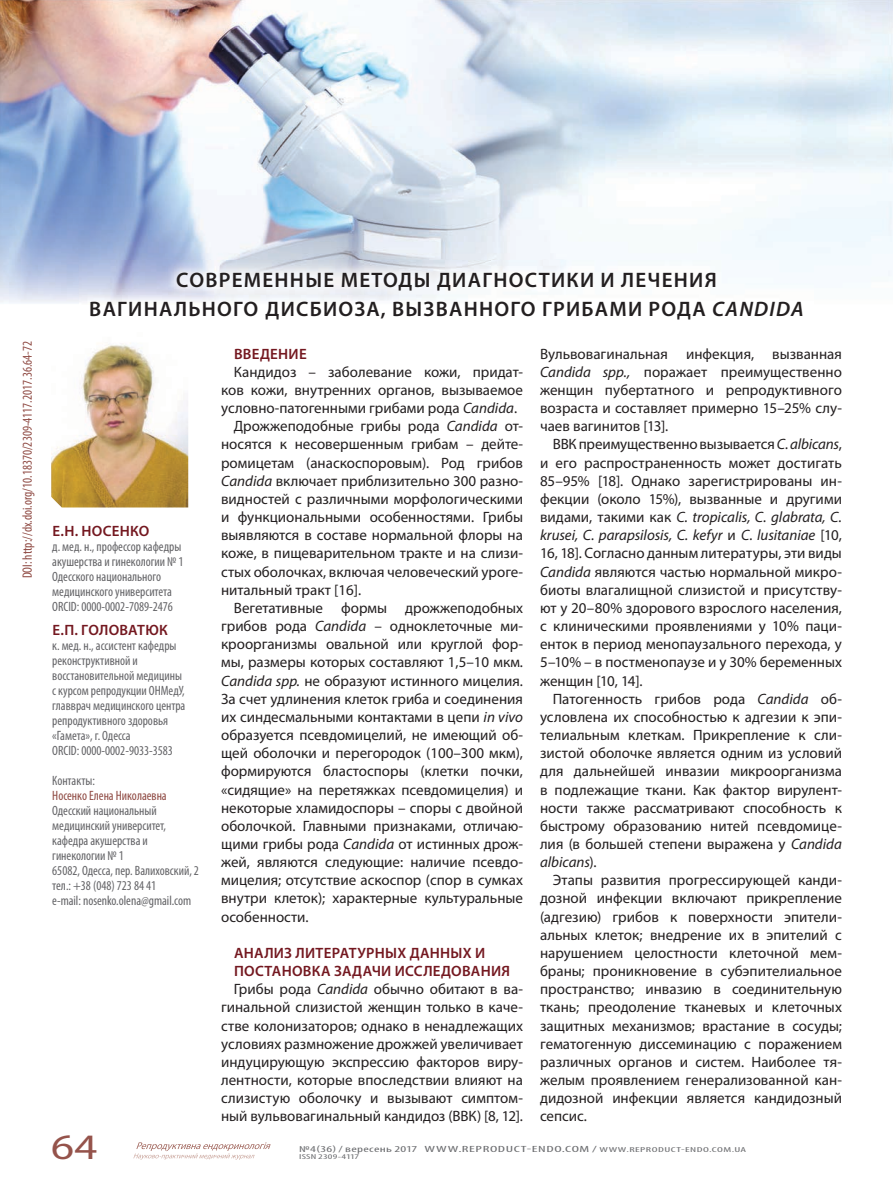
<style>
.page{position:relative;width:893px;height:1187px;background:#fff}
.page>*{position:absolute;margin:0;border:0;box-sizing:border-box;transform-origin:0 0}
.t1{font:35.85px "Myriad Pro";color:#95534b;scale:1.25 1}
.t2{font:600 21px/28.8px "Myriad Pro";letter-spacing:.06em;color:#231f20;text-align:center}
.t3{font:15px/18.1px "Myriad Pro";color:#231f20;text-align:justify}
.t4{font:600 15px "Myriad Pro";letter-spacing:.015em;color:#741820}
.t5{font:condensed 13.5px/15px "Myriad Pro";color:#636366}
.t6{font:condensed 13.5px "Myriad Pro";color:#8f4a43}
.t7{font:condensed 9px "Myriad Pro";letter-spacing:.035em;color:#6c6d70;scale:1.67 1}
.t8{font:condensed 7.2px "Myriad Pro";letter-spacing:.01em;color:#6c6d70;scale:1.67 1}
.s1{font-style:italic}
.s2{font-size:7.2px}
</style>
<div class="page">
<svg style="left:133px;top:1142px;width:138px;height:17px"></svg>
<img style="left:263px;top:0;width:316px;height:260px">
<img style="left:0;top:0;width:263px;height:303px">
<img style="left:52px;top:41px;width:330px;height:11px">
<img style="left:51px;top:344px;width:137px;height:163px">
<img style="left:79px;top:260px;width:735px;height:43px">
<p class="t6" style="left:19px;top:578px;width:239px;rotate:-90deg">DOI: http://dx.doi.org/10.18370/2309-4117.2017.36.64-72</p>
<h2 class="t2" style="left:89px;top:265px;width:716px">СОВРЕМЕННЫЕ МЕТОДЫ ДИАГНОСТИКИ И ЛЕЧЕНИЯ<br>ВАГИНАЛЬНОГО ДИСБИОЗА, ВЫЗВАННОГО ГРИБАМИ РОДА <span class="s1">CANDIDA</span></h2>
<p class="t4" style="left:52px;top:521px;width:98px">Е.Н. НОСЕНКО</p>
<p class="t5" style="left:52px;top:539px;width:133px">д. мед. н., профессор кафедры акушерства и гинекологии № 1<br>Одесского национального медицинского университета<br>ORCID: 0000-0002-7089-2476</p>
<p class="t4" style="left:52px;top:620px;width:117px">Е.П. ГОЛОВАТЮК</p>
<p class="t5" style="left:52px;top:637px;width:135px">к. мед. н., ассистент кафедры реконструктивной и восстановительной медицины с курсом репродукции ОНМедУ, главврач медицинского центра репродуктивного здоровья «Гамета», г. Одесса<br>ORCID: 0000-0002-9033-3583</p>
<p class="t5" style="left:52px;top:772px;width:44px">Контакты:</p>
<p class="t6" style="left:52px;top:787px;width:116px">Носенко Елена Николаевна</p>
<p class="t5" style="left:52px;top:802px;width:148px">Одесский национальный медицинский университет, кафедра акушерства и гинекологии № 1<br>65082, Одесса, пер. Валиховский, 2 тел.: +38 (048) 723 84 41<br>е-mail: nosenko.olena@gmail.com</p>
<p class="t4" style="left:234px;top:344px;width:74px">ВВЕДЕНИЕ</p>
<p class="t3" style="left:234px;top:362px;width:291px">Кандидоз – заболевание кожи, придат-</p>
<p class="t3" style="left:221px;top:380px;width:303px">ков кожи, внутренних органов, вызываемое</p>
<p class="t3" style="left:221px;top:399px;width:298px">условно-патогенными грибами рода <span class="s1">Candida</span>.</p>
<p class="t3" style="left:234px;top:417px;width:291px">Дрожжеподобные грибы рода <span class="s1">Candida</span> от-</p>
<p class="t3" style="left:221px;top:435px;width:303px">носятся к несовершенным грибам – дейте-</p>
<p class="t3" style="left:221px;top:453px;width:303px">ромицетам (анаскоспоровым). Род грибов</p>
<p class="t3" style="left:221px;top:471px;width:303px"><span class="s1">Candida</span> включает приблизительно 300 разно-</p>
<p class="t3" style="left:221px;top:489px;width:303px">видностей с различными морфологическими</p>
<p class="t3" style="left:221px;top:507px;width:303px">и функциональными особенностями. Грибы</p>
<p class="t3" style="left:221px;top:526px;width:303px">выявляются в составе нормальной флоры на</p>
<p class="t3" style="left:221px;top:544px;width:303px">коже, в пищеварительном тракте и на слизи-</p>
<p class="t3" style="left:221px;top:562px;width:303px">стых оболочках, включая человеческий уроге-</p>
<p class="t3" style="left:221px;top:580px;width:142px">нитальный тракт [16].</p>
<p class="t3" style="left:234px;top:598px;width:291px">Вегетативные формы дрожжеподобных</p>
<p class="t3" style="left:221px;top:616px;width:303px">грибов рода <span class="s1">Candida</span> – одноклеточные ми-</p>
<p class="t3" style="left:221px;top:634px;width:303px">кроорганизмы овальной или круглой фор-</p>
<p class="t3" style="left:221px;top:653px;width:303px">мы, размеры которых составляют 1,5–10 мкм.</p>
<p class="t3" style="left:221px;top:671px;width:303px"><span class="s1">Candida spp.</span> не образуют истинного мицелия.</p>
<p class="t3" style="left:221px;top:689px;width:303px">За счет удлинения клеток гриба и соединения</p>
<p class="t3" style="left:221px;top:707px;width:303px">их синдесмальными контактами в цепи <span class="s1">in vivo</span></p>
<p class="t3" style="left:221px;top:725px;width:303px">образуется псевдомицелий, не имеющий об-</p>
<p class="t3" style="left:221px;top:743px;width:303px">щей оболочки и перегородок (100–300 мкм),</p>
<p class="t3" style="left:221px;top:762px;width:303px">формируются бластоспоры (клетки почки,</p>
<p class="t3" style="left:221px;top:780px;width:303px">«сидящие» на перетяжках псевдомицелия) и</p>
<p class="t3" style="left:221px;top:798px;width:303px">некоторые хламидоспоры – споры с двойной</p>
<p class="t3" style="left:221px;top:816px;width:303px">оболочкой. Главными признаками, отличаю-</p>
<p class="t3" style="left:221px;top:834px;width:303px">щими грибы рода <span class="s1">Candida</span> от истинных дрож-</p>
<p class="t3" style="left:221px;top:852px;width:303px">жей, являются следующие: наличие псевдо-</p>
<p class="t3" style="left:221px;top:870px;width:303px">мицелия; отсутствие аскоспор (спор в сумках</p>
<p class="t3" style="left:221px;top:889px;width:303px">внутри клеток); характерные культуральные</p>
<p class="t3" style="left:221px;top:907px;width:89px">особенности.</p>
<p class="t4" style="left:234px;top:943px;width:253px">АНАЛИЗ ЛИТЕРАТУРНЫХ ДАННЫХ И</p>
<p class="t4" style="left:234px;top:961px;width:278px">ПОСТАНОВКА ЗАДАЧИ ИССЛЕДОВАНИЯ</p>
<p class="t3" style="left:234px;top:979px;width:291px">Грибы рода <span class="s1">Candida</span> обычно обитают в ва-</p>
<p class="t3" style="left:221px;top:997px;width:303px">гинальной слизистой женщин только в каче-</p>
<p class="t3" style="left:221px;top:1016px;width:303px">стве колонизаторов; однако в ненадлежащих</p>
<p class="t3" style="left:221px;top:1034px;width:303px">условиях размножение дрожжей увеличивает</p>
<p class="t3" style="left:221px;top:1052px;width:303px">индуцирующую экспрессию факторов виру-</p>
<p class="t3" style="left:221px;top:1070px;width:303px">лентности, которые впоследствии влияют на</p>
<p class="t3" style="left:221px;top:1088px;width:303px">слизистую оболочку и вызывают симптом-</p>
<p class="t3" style="left:221px;top:1106px;width:303px">ный вульвовагинальный кандидоз (ВВК) [8, 12].</p>
<p class="t3" style="left:540px;top:344px;width:303px">Вульвовагинальная инфекция, вызванная <span class="s1">Candida spp.,</span> поражает преимущественно женщин пубертатного и репродуктивного возраста и составляет примерно 15–25% слу&shy;чаев вагинитов [13].</p>
<p class="t3" style="left:540px;top:435px;width:303px;text-indent:13px">ВВК преимущественно вызывается <span class="s1">C. albicans</span>, и его распространенность может достигать 85–95% [18]. Однако зарегистрированы ин&shy;фекции (около 15%), вызванные и другими видами, такими как <span class="s1">C. tropicalis, C. glabrata, C. krusei, C. parapsilosis, C. kefyr</span> и <span class="s1">C. lusitaniae</span> [10, 16, 18]. Согласно данным литературы, эти виды <span class="s1">Candida</span> являются частью нормальной микро&shy;биоты влагалищной слизистой и присутству&shy;ют у 20–80% здорового взрослого населения, с клиническими проявлениями у 10% паци&shy;енток в период менопаузального перехода, у 5–10% – в постменопаузе и у 30% беременных женщин [10, 14].</p>
<p class="t3" style="left:540px;top:689px;width:303px;text-indent:13px">Патогенность грибов рода <span class="s1">Candida</span> об&shy;условлена их способностью к адгезии к эпи&shy;телиальным клеткам. Прикрепление к сли&shy;зистой оболочке является одним из условий для дальнейшей инвазии микроорганизма в подлежащие ткани. Как фактор вирулент&shy;ности также рассматривают способность к быстрому образованию нитей псевдомице&shy;лия (в большей степени выражена у <span class="s1">Candida albicans</span>).</p>
<p class="t3" style="left:540px;top:870px;width:303px;text-indent:13px">Этапы развития прогрессирующей канди&shy;дозной инфекции включают прикрепление (адгезию) грибов к поверхности эпители&shy;альных клеток; внедрение их в эпителий с нарушением целостности клеточной мем&shy;браны; проникновение в субэпителиальное пространство; инвазию в соединительную ткань; преодоление тканевых и клеточных защитных механизмов; врастание в сосуды; гематогенную диссеминацию с поражением различных органов и систем. Наиболее тя&shy;желым проявлением генерализованной кан&shy;дидозной инфекции является кандидозный сепсис.</p>
<h1 class="t1" style="left:51px;top:1124px;width:39px">64</h1>
<p class="t7" style="left:299px;top:1142px;width:269px">№4(36) / вересень 2017 WWW.REPRODUCT-ENDO.COM / <span class="s2">WWW.REPRODUCT-ENDO.COM.UA</span></p>
<p class="t8" style="left:299px;top:1152px;width:37px">ISSN 2309-4117</p>
</div>
